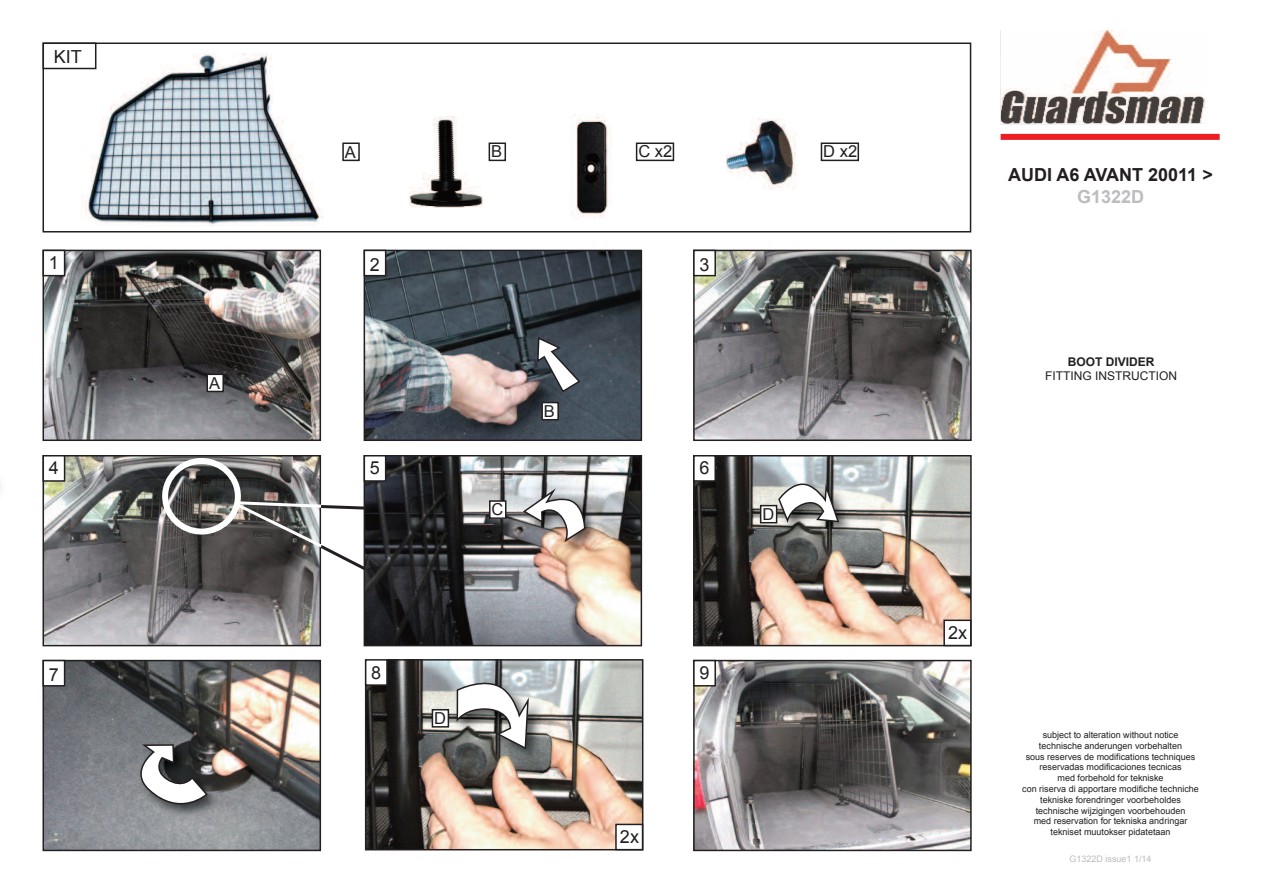
<style>
.page{position:relative;width:1263px;height:893px;background:#fff}
.page>*{position:absolute;margin:0;border:0;box-sizing:border-box;transform-origin:0 0}
.t1{font:700 18px "Arial";color:#231f20}
.t2{font:18px "Arial";color:#231f20}
.t3{font:700 18px "Arial";color:#bcbdc0}
.t4{font:16.5px "Arial";color:#231f20}
.t5{font:12px "Arial";color:#231f20}
.t6{font:700 12px "Arial";color:#231f20}
.t7{font:9px/10.8px "Arial";color:#231f20;text-align:center}
.t8{font:9px "Arial";color:#bcbdc0}
</style>
<div class="page">
<div style="left:43px;top:43px;width:928px;height:189px;border:2px solid #231f20"></div>
<img style="left:81px;top:53px;width:241px;height:173px">
<img style="left:1000px;top:31px;width:207px;height:93px">
<div style="left:1001px;top:134px;width:219px;height:6px;background:#ee1d23"></div>
<img style="left:46px;top:253px;width:272px;height:185px">
<div style="left:43px;top:250px;width:278px;height:191px;border:2px solid #231f20"></div>
<div style="left:43px;top:250px;width:22px;height:26px;background:#fff"></div>
<div style="left:43px;top:250px;width:22px;height:26px;border:2px solid #231f20"></div>
<img style="left:696px;top:663px;width:273px;height:185px">
<div style="left:693px;top:660px;width:279px;height:191px;border:2px solid #231f20"></div>
<div style="left:694px;top:661px;width:21px;height:25px;background:#fff"></div>
<div style="left:693px;top:660px;width:23px;height:26px;border:2px solid #231f20"></div>
<img style="left:367px;top:458px;width:272px;height:185px">
<div style="left:364px;top:455px;width:278px;height:191px;border:2px solid #231f20"></div>
<div style="left:364px;top:456px;width:22px;height:25px;background:#fff"></div>
<div style="left:364px;top:455px;width:22px;height:27px;border:2px solid #231f20"></div>
<img style="left:46px;top:458px;width:272px;height:185px">
<div style="left:43px;top:455px;width:278px;height:191px;border:2px solid #231f20"></div>
<div style="left:43px;top:456px;width:22px;height:25px;background:#fff"></div>
<div style="left:43px;top:455px;width:22px;height:27px;border:2px solid #231f20"></div>
<img style="left:46px;top:663px;width:272px;height:185px">
<div style="left:43px;top:660px;width:278px;height:191px;border:2px solid #231f20"></div>
<div style="left:43px;top:661px;width:22px;height:25px;background:#fff"></div>
<div style="left:43px;top:660px;width:22px;height:26px;border:2px solid #231f20"></div>
<img style="left:696px;top:253px;width:273px;height:185px">
<div style="left:693px;top:250px;width:279px;height:191px;border:2px solid #231f20"></div>
<div style="left:694px;top:250px;width:21px;height:26px;background:#fff"></div>
<div style="left:693px;top:250px;width:23px;height:26px;border:2px solid #231f20"></div>
<img style="left:367px;top:253px;width:272px;height:185px">
<div style="left:364px;top:250px;width:278px;height:191px;border:2px solid #231f20"></div>
<div style="left:364px;top:250px;width:22px;height:26px;background:#fff"></div>
<div style="left:364px;top:250px;width:22px;height:26px;border:2px solid #231f20"></div>
<div style="left:43px;top:43px;width:53px;height:25px;background:#fff"></div>
<div style="left:43px;top:43px;width:53px;height:26px;border:2px solid #231f20"></div>
<img style="left:111px;top:717px;width:126px;height:130px">
<svg style="left:128px;top:745px;width:80px;height:75px"></svg>
<img style="left:510px;top:469px;width:108px;height:108px">
<svg style="left:524px;top:491px;width:61px;height:51px"></svg>
<img style="left:696px;top:458px;width:273px;height:185px">
<div style="left:693px;top:455px;width:279px;height:191px;border:2px solid #231f20"></div>
<div style="left:694px;top:456px;width:21px;height:25px;background:#fff"></div>
<div style="left:693px;top:455px;width:23px;height:27px;border:2px solid #231f20"></div>
<img style="left:767px;top:469px;width:94px;height:85px">
<svg style="left:778px;top:480px;width:60px;height:43px"></svg>
<div style="left:342px;top:142px;width:18px;height:19px;border:2px solid #231f20"></div>
<div style="left:207px;top:374px;width:16px;height:17px;background:#fff"></div>
<div style="left:206px;top:374px;width:18px;height:18px;border:2px solid #231f20"></div>
<img style="left:410px;top:116px;width:72px;height:92px">
<div style="left:489px;top:142px;width:17px;height:19px;border:2px solid #231f20"></div>
<div style="left:490px;top:501px;width:16px;height:17px;background:#fff"></div>
<div style="left:489px;top:500px;width:17px;height:19px;border:2px solid #231f20"></div>
<div style="left:761px;top:506px;width:16px;height:17px;background:#fff"></div>
<div style="left:760px;top:505px;width:17px;height:18px;border:2px solid #231f20"></div>
<div style="left:570px;top:115px;width:51px;height:116px;background:#fff"></div>
<img style="left:570px;top:115px;width:41px;height:103px">
<img style="left:726px;top:119px;width:71px;height:70px">
<div style="left:821px;top:142px;width:38px;height:19px;border:2px solid #231f20"></div>
<div style="left:636px;top:142px;width:38px;height:19px;border:2px solid #231f20"></div>
<svg style="left:537px;top:337px;width:43px;height:55px"></svg>
<div style="left:542px;top:403px;width:16px;height:17px;background:#fff"></div>
<div style="left:541px;top:402px;width:18px;height:18px;border:2px solid #231f20"></div>
<svg style="left:162px;top:458px;width:207px;height:115px"></svg>
<div style="left:944px;top:620px;width:27px;height:25px;background:#fff"></div>
<div style="left:943px;top:620px;width:28px;height:26px;border:2px solid #231f20"></div>
<img style="left:368px;top:662px;width:272px;height:185px">
<div style="left:365px;top:659px;width:278px;height:191px;border:2px solid #231f20"></div>
<div style="left:366px;top:660px;width:21px;height:25px;background:#fff"></div>
<div style="left:365px;top:659px;width:23px;height:27px;border:2px solid #231f20"></div>
<img style="left:437px;top:666px;width:124px;height:105px">
<svg style="left:457px;top:675px;width:71px;height:73px"></svg>
<div style="left:432px;top:710px;width:16px;height:17px;background:#fff"></div>
<div style="left:432px;top:709px;width:17px;height:19px;border:2px solid #231f20"></div>
<div style="left:616px;top:824px;width:26px;height:26px;background:#fff"></div>
<div style="left:615px;top:824px;width:28px;height:26px;border:2px solid #231f20"></div>
<h1 class="t2" style="left:54px;top:47px;width:30px">KIT</h1>
<h1 class="t2" style="left:49px;top:253px;width:12px">1</h1>
<h2 class="t4" style="left:209px;top:374px;width:13px">A</h2>
<h2 class="t4" style="left:345px;top:143px;width:13px">A</h2>
<h2 class="t4" style="left:491px;top:142px;width:13px">B</h2>
<h2 class="t4" style="left:638px;top:142px;width:35px">C x2</h2>
<h2 class="t4" style="left:823px;top:142px;width:35px">D x2</h2>
<h1 class="t2" style="left:370px;top:254px;width:12px">2</h1>
<h1 class="t2" style="left:699px;top:254px;width:12px">3</h1>
<h2 class="t4" style="left:544px;top:402px;width:13px">B</h2>
<h1 class="t2" style="left:49px;top:458px;width:12px">4</h1>
<h1 class="t2" style="left:370px;top:458px;width:12px">5</h1>
<h1 class="t2" style="left:699px;top:458px;width:12px">6</h1>
<h2 class="t4" style="left:492px;top:500px;width:13px">C</h2>
<h2 class="t4" style="left:762px;top:505px;width:13px">D</h2>
<h1 class="t2" style="left:49px;top:664px;width:12px">7</h1>
<h1 class="t2" style="left:371px;top:662px;width:12px">8</h1>
<h2 class="t4" style="left:434px;top:709px;width:13px">D</h2>
<h1 class="t2" style="left:620px;top:827px;width:21px">2x</h1>
<h1 class="t2" style="left:699px;top:663px;width:12px">9</h1>
<h1 class="t1" style="left:1008px;top:165px;width:206px">AUDI A6 AVANT 20011 &gt;</h1>
<h1 class="t3" style="left:1077px;top:187px;width:69px">G1322D</h1>
<h3 class="t6" style="left:1068px;top:355px;width:88px">BOOT DIVIDER</h3>
<h3 class="t5" style="left:1045px;top:369px;width:133px">FITTING INSTRUCTION</h3>
<h1 class="t2" style="left:948px;top:623px;width:21px">2x</h1>
<p class="t7" style="left:1022px;top:729px;width:178px">subject to alteration without notice technische anderungen vorbehalten<br>sous reserves de modifications techniques reservadas modificaciones tecnicas<br>med forbehold for tekniske<br>con riserva di apportare modifiche techniche tekniske forendringer voorbeholdes technische wijzigingen voorbehouden<br>med reservation for tekniska andringar tekniset muutokser pidatetaan</p>
<p class="t8" style="left:1069px;top:854px;width:84px">G1322D issue1 1/14</p>
</div>
